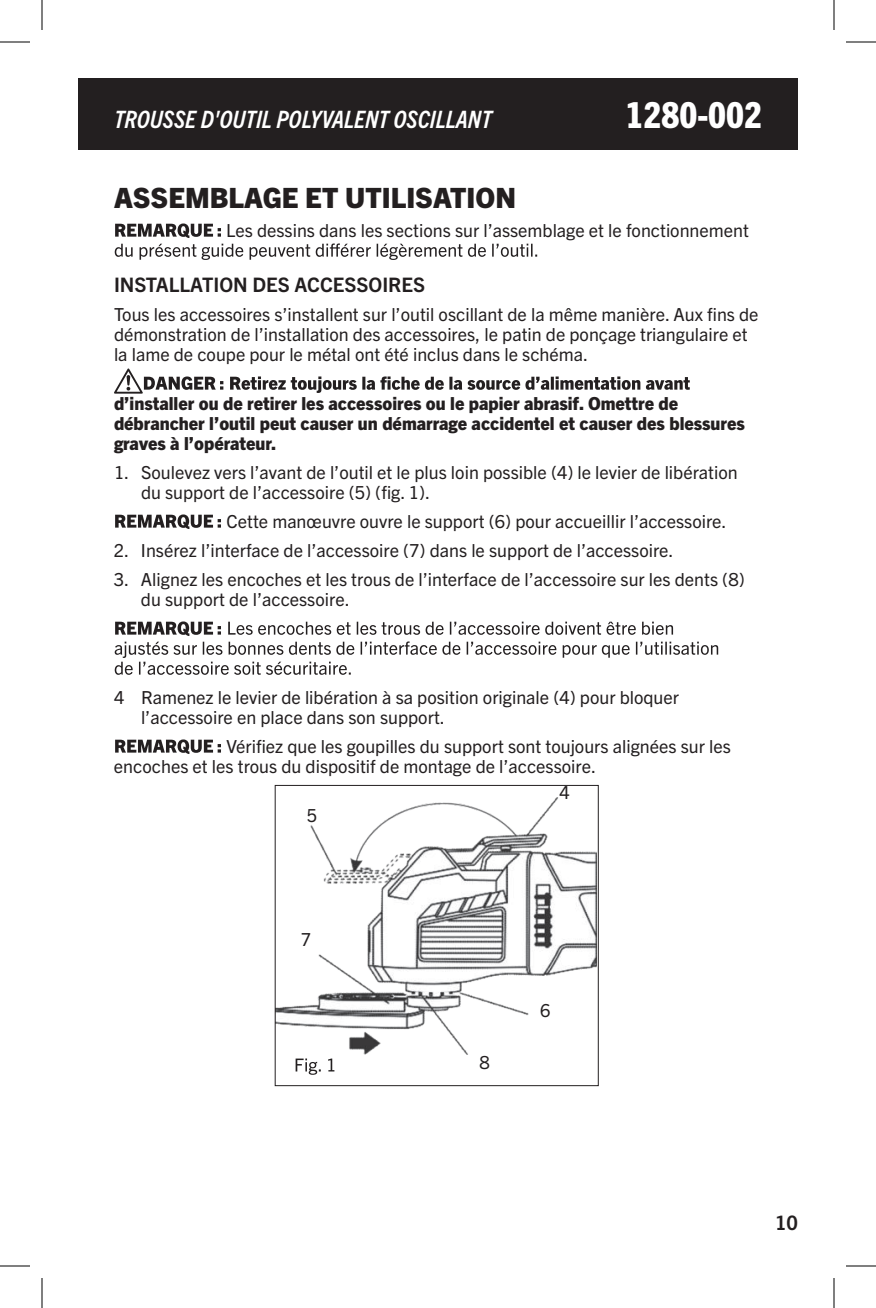
<style>
.page{position:relative;width:876px;height:1308px;background:#fff}
.page>*{position:absolute;margin:0;border:0;box-sizing:border-box;transform-origin:0 0}
.t1{font:800 condensed 36px "Trade Gothic Next LT Pro";color:#fff}
.t2{font:800 28px "Trade Gothic Next LT Pro";color:#231f20}
.t3{font:italic 700 condensed 24px "Trade Gothic Next LT Pro";color:#fff}
.t4{font:700 20px "Trade Gothic Next LT Pro";color:#231f20}
.t5{font:18px/20px "Trade Gothic Next LT Pro";color:#231f20}
.t6{font:800 18px/20px "Trade Gothic Next LT Pro";color:#231f20}
</style>
<div class="page">
<div style="left:78px;top:78px;width:720px;height:72px;background:#231f20"></div>
<svg style="left:115px;top:224px;width:422px;height:36px"></svg>
<svg style="left:114px;top:368px;width:576px;height:26px"></svg>
<svg style="left:115px;top:514px;width:106px;height:15px"></svg>
<svg style="left:115px;top:621px;width:603px;height:54px"></svg>
<svg style="left:115px;top:739px;width:106px;height:15px"></svg>
<img style="left:277px;top:798px;width:320px;height:257px">
<div style="left:275px;top:785px;width:324px;height:301px;border:1px solid #231f20"></div>
<svg style="left:296px;top:1059px;width:38px;height:16px"></svg>
<hr style="left:0;top:42px;width:30px;height:1px;background:#000">
<hr style="left:846px;top:42px;width:30px;height:1px;background:#000">
<hr style="left:0;top:1266px;width:30px;height:1px;background:#000">
<hr style="left:846px;top:1266px;width:30px;height:1px;background:#000">
<hr style="left:42px;top:0;width:1px;height:30px;background:#000">
<hr style="left:42px;top:1278px;width:1px;height:30px;background:#000">
<hr style="left:834px;top:0;width:1px;height:30px;background:#000">
<hr style="left:834px;top:1278px;width:1px;height:30px;background:#000">
<h3 class="t3" style="left:114px;top:103px;width:379px">TROUSSE D'OUTIL POLYVALENT OSCILLANT</h3>
<h1 class="t1" style="left:626px;top:90px;width:138px">1280-002</h1>
<h2 class="t2" style="left:114px;top:178px;width:404px">ASSEMBLAGE ET UTILISATION</h2>
<p class="t5" style="left:226px;top:219px;width:524px">Les dessins dans les sections sur l’assemblage et le fonctionnement</p>
<p class="t4" style="left:114px;top:270px;width:313px">INSTALLATION DES ACCESSOIRES</p>
<p class="t5" style="left:114px;top:303px;width:646px">Tous les accessoires s’installent sur l’outil oscillant de la même manière. Aux fins de démonstration de l’installation des accessoires, le patin de ponçage triangulaire et la lame de coupe pour le métal ont été inclus dans le schéma.</p>
<p class="t6" style="left:114px;top:392px;width:632px">d’installer ou de retirer les accessoires ou le papier abrasif. Omettre de débrancher l’outil peut causer un démarrage accidentel et causer des blessures graves à l’opérateur.</p>
<p class="t5" style="left:141px;top:461px;width:598px;text-indent:-27px">1. Soulevez vers l’avant de l’outil et le plus loin possible (4) le levier de libération du support de l’accessoire (5) (fig. 1).</p>
<p class="t5" style="left:227px;top:510px;width:502px">Cette manœuvre ouvre le support (6) pour accueillir l’accessoire.</p>
<p class="t5" style="left:114px;top:539px;width:561px">2. Insérez l’interface de l’accessoire (7) dans le support de l’accessoire.</p>
<p class="t5" style="left:141px;top:568px;width:605px;text-indent:-27px">3. Alignez les encoches et les trous de l’interface de l’accessoire sur les dents (8) du support de l’accessoire.</p>
<p class="t5" style="left:141px;top:686px;width:540px;text-indent:-27px">4 Ramenez le levier de libération à sa position originale (4) pour bloquer l’accessoire en place dans son support.</p>
<p class="t5" style="left:114px;top:735px;width:618px;text-indent:113px">Vérifiez que les goupilles du support sont toujours alignées sur les encoches et les trous du dispositif de montage de l’accessoire.</p>
<p class="t5" style="left:307px;top:805px;width:12px">5</p>
<p class="t5" style="left:559px;top:782px;width:12px">4</p>
<p class="t5" style="left:301px;top:928px;width:12px">7</p>
<p class="t5" style="left:480px;top:1051px;width:12px">8</p>
<p class="t5" style="left:540px;top:999px;width:12px">6</p>
<p class="t4" style="left:775px;top:1209px;width:24px">10</p>
</div>
